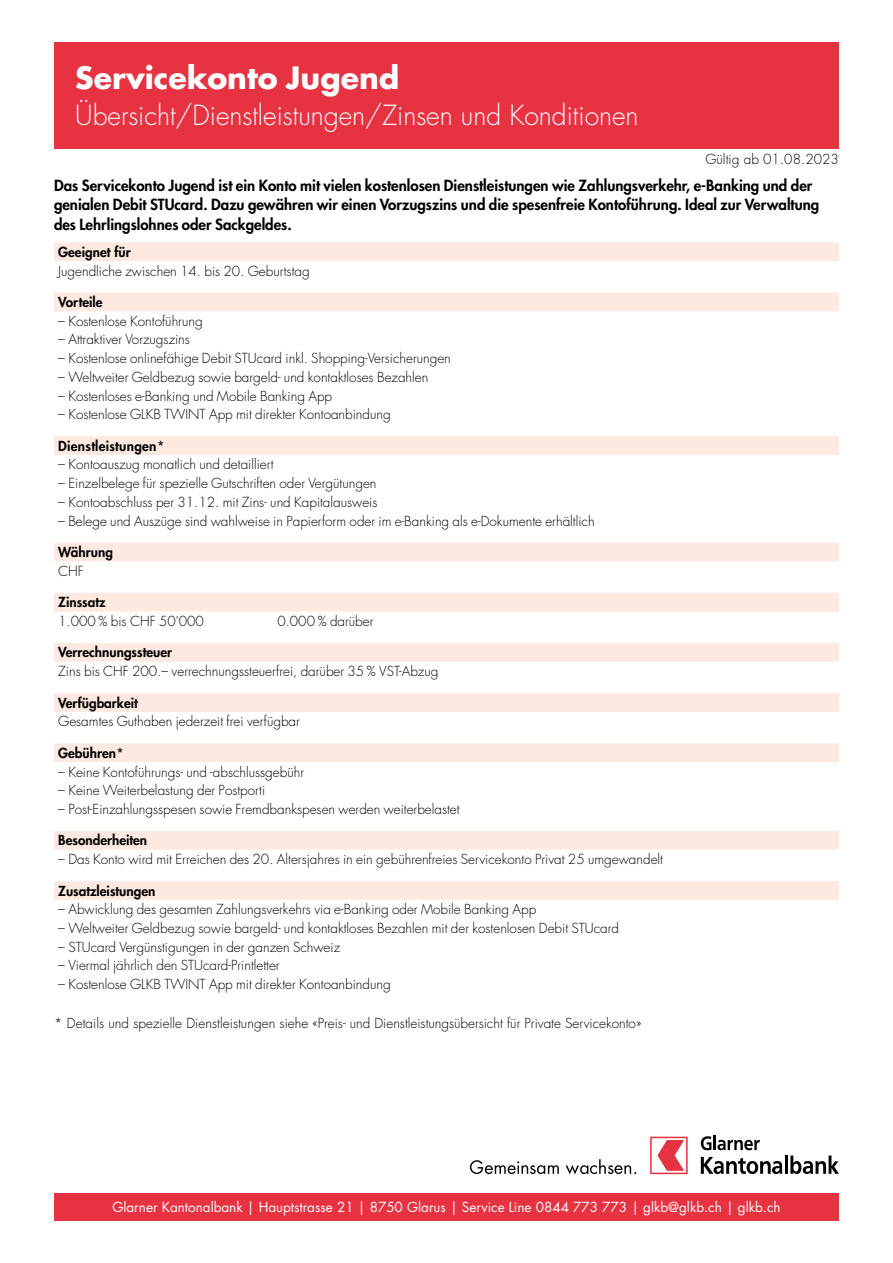
<style>
.page{position:relative;width:893px;height:1263px;background:#fff}
.page>*{position:absolute;margin:0;border:0;box-sizing:border-box;transform-origin:0 0}
.t1{font:700 30px "Futura Std";color:#fff}
.t2{font:300 27px "Futura Std";color:#fff}
.t3{font:800 15px/19.5px "Futura Std";color:#000}
.t4{font:300 13.5px "Futura Std";color:#000}
.t5{font:800 13.5px "Futura Std";color:#000}
.t6{font:13.5px "Futura Std";color:#fff}
.t7{font:800 13.5px "Futura Std";letter-spacing:.02em;color:#000}
.s1{font-weight:400}
</style>
<div class="page">
<div style="left:54px;top:1193px;width:785px;height:27px;background:#e63241"></div>
<svg style="left:701px;top:1135px;width:59px;height:15px"></svg>
<svg style="left:701px;top:1157px;width:81px;height:17px"></svg>
<hr style="left:785px;top:1155px;width:3px;height:19px;background:#000">
<svg style="left:790px;top:1155px;width:49px;height:19px"></svg>
<svg style="left:650px;top:1137px;width:38px;height:37px"></svg>
<svg style="left:470px;top:1160px;width:89px;height:14px"></svg>
<svg style="left:566px;top:1159px;width:70px;height:15px"></svg>
<div style="left:54px;top:43px;width:785px;height:106px;background:#e63241"></div>
<svg style="left:54px;top:242px;width:785px;height:658px"></svg>
<h1 class="t1" style="left:75px;top:57px;width:326px">Servicekonto Jugend</h1>
<h2 class="t2" style="left:75px;top:98px;width:565px">Übersicht/Dienstleistungen/Zinsen und Konditionen</h2>
<p class="t4" style="left:705px;top:151px;width:135px">Gültig ab 01.08.2023</p>
<p class="t3" style="left:54px;top:175px;width:767px">Das Servicekonto Jugend ist ein Konto mit vielen kostenlosen Dienstleistungen wie Zahlungsverkehr, e-Banking und der genialen Debit STUcard. Dazu gewähren wir einen Vorzugszins und die spesenfreie Kontoführung. Ideal zur Verwaltung des Lehrlingslohnes oder Sackgeldes.</p>
<p class="t5" style="left:58px;top:243px;width:74px">Geeignet für</p>
<p class="t4" style="left:58px;top:262px;width:253px">Jugendliche zwischen 14. bis 20. Geburtstag</p>
<p class="t5" style="left:58px;top:293px;width:46px">Vorteile</p>
<p class="t4" style="left:58px;top:313px;width:146px">– Kostenlose Kontoführung</p>
<p class="t4" style="left:58px;top:331px;width:133px">– Attraktiver Vorzugszins</p>
<p class="t4" style="left:58px;top:350px;width:394px">– Kostenlose onlinefähige Debit STUcard inkl. Shopping-Versicherungen</p>
<p class="t4" style="left:58px;top:369px;width:372px">– Weltweiter Geldbezug sowie bargeld- und kontaktloses Bezahlen</p>
<p class="t4" style="left:58px;top:387px;width:275px">– Kostenloses e-Banking und Mobile Banking App</p>
<p class="t4" style="left:58px;top:406px;width:334px">– Kostenlose GLKB TWINT App mit direkter Kontoanbindung</p>
<p class="t7" style="left:58px;top:437px;width:108px">Dienstleistungen<span class="s1">*</span></p>
<p class="t4" style="left:58px;top:456px;width:217px">– Kontoauszug monatlich und detailliert</p>
<p class="t4" style="left:58px;top:475px;width:320px">– Einzelbelege für spezielle Gutschriften oder Vergütungen</p>
<p class="t4" style="left:58px;top:494px;width:321px">– Kontoabschluss per 31.12. mit Zins- und Kapitalausweis</p>
<p class="t4" style="left:58px;top:512px;width:538px">– Belege und Auszüge sind wahlweise in Papierform oder im e-Banking als e-Dokumente erhältlich</p>
<p class="t5" style="left:58px;top:543px;width:56px">Währung</p>
<p class="t4" style="left:58px;top:563px;width:27px">CHF</p>
<p class="t5" style="left:58px;top:594px;width:49px">Zinssatz</p>
<p class="t4" style="left:58px;top:613px;width:147px">1.000 % bis CHF 50'000</p>
<p class="t4" style="left:277px;top:613px;width:98px">0.000 % darüber</p>
<p class="t5" style="left:58px;top:644px;width:115px">Verrechnungssteuer</p>
<p class="t4" style="left:58px;top:663px;width:382px">Zins bis CHF 200.– verrechnungssteuerfrei, darüber 35 % VST-Abzug</p>
<p class="t5" style="left:58px;top:694px;width:81px">Verfügbarkeit</p>
<p class="t4" style="left:58px;top:713px;width:243px">Gesamtes Guthaben jederzeit frei verfügbar</p>
<p class="t5" style="left:58px;top:744px;width:67px">Gebühren<span class="s1">*</span></p>
<p class="t4" style="left:58px;top:763px;width:247px">– Keine Kontoführungs- und -abschlussgebühr</p>
<p class="t4" style="left:58px;top:782px;width:208px">– Keine Weiterbelastung der Postporti</p>
<p class="t4" style="left:58px;top:801px;width:403px">– Post-Einzahlungsspesen sowie Fremdbankspesen werden weiterbelastet</p>
<p class="t5" style="left:58px;top:832px;width:91px">Besonderheiten</p>
<p class="t4" style="left:58px;top:851px;width:606px">– Das Konto wird mit Erreichen des 20. Altersjahres in ein gebührenfreies Servicekonto Privat 25 umgewandelt</p>
<p class="t5" style="left:58px;top:882px;width:99px">Zusatzleistungen</p>
<p class="t4" style="left:58px;top:901px;width:480px">– Abwicklung des gesamten Zahlungsverkehrs via e-Banking oder Mobile Banking App</p>
<p class="t4" style="left:58px;top:920px;width:562px">– Weltweiter Geldbezug sowie bargeld- und kontaktloses Bezahlen mit der kostenlosen Debit STUcard</p>
<p class="t4" style="left:58px;top:939px;width:283px">– STUcard Vergünstigungen in der ganzen Schweiz</p>
<p class="t4" style="left:58px;top:957px;width:223px">– Viermal jährlich den STUcard-Printletter</p>
<p class="t4" style="left:58px;top:976px;width:334px">– Kostenlose GLKB TWINT App mit direkter Kontoanbindung</p>
<p class="t4" style="left:54px;top:1015px;width:589px">* Details und spezielle Dienstleistungen siehe «Preis- und Dienstleistungsübersicht für Private Servicekonto»</p>
<p class="t6" style="left:112px;top:1198px;width:670px">Glarner Kantonalbank | Hauptstrasse 21 | 8750 Glarus | Service Line 0844 773 773 | glkb@glkb.ch | glkb.ch</p>
</div>
